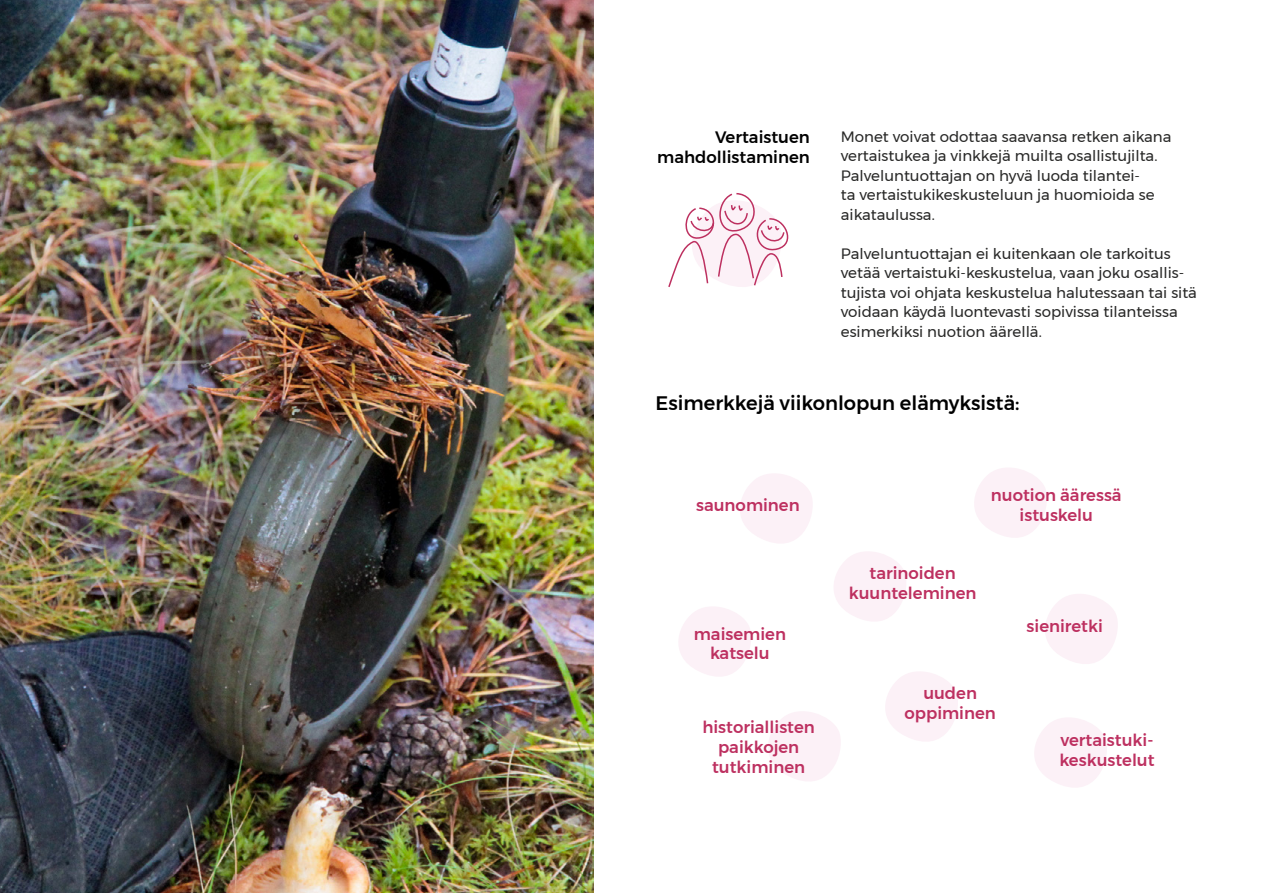
<style>
.page{position:relative;width:1263px;height:893px;background:#fff}
.page>*{position:absolute;margin:0;border:0;box-sizing:border-box;transform-origin:0 0}
.t1{font:500 19.5px "Montserrat";color:#000}
.H3kuviokeskitetty{font:500 16.5px/19.8px "Montserrat";color:#bd3060;text-align:center}
.t2{font:500 16.5px/19.8px "Montserrat";color:#000;text-align:right}
.t3{font:15px/19.5px "Montserrat";color:#282827}
</style>
<div class="page">
<img style="left:1px;top:0;width:592px;height:893px">
<svg style="left:679px;top:468px;width:439px;height:319px"></svg>
<svg style="left:668px;top:193px;width:121px;height:94px"></svg>
<h3 class="t2" style="left:657px;top:128px;width:154px">Vertaistuen mahdollistaminen</h3>
<p class="t3" style="left:841px;top:127px;width:332px">Monet voivat odottaa saavansa retken aikana vertaistukea ja vinkkejä muilta osallistujilta.<br>Palveluntuottajan on hyvä luoda tilantei-<br>ta vertaistukikeskusteluun ja huomioida se aikataulussa.</p>
<p class="t3" style="left:841px;top:244px;width:358px">Palveluntuottajan ei kuitenkaan ole tarkoitus vetää vertaistuki-keskustelua, vaan joku osallis&shy;tujista voi ohjata keskustelua halutessaan tai sitä voidaan käydä luontevasti sopivissa tilanteissa esimerkiksi nuotion äärellä.</p>
<h2 class="t1" style="left:655px;top:388px;width:366px">Esimerkkejä viikonlopun elämyksistä:</h2>
<h3 class="H3kuviokeskitetty" style="left:696px;top:495px;width:105px">saunominen</h3>
<h3 class="H3kuviokeskitetty" style="left:991px;top:485px;width:132px">nuotion ääressä istuskelu</h3>
<h3 class="H3kuviokeskitetty" style="left:694px;top:624px;width:94px">maisemien katselu</h3>
<h3 class="H3kuviokeskitetty" style="left:702px;top:718px;width:114px">historiallisten paikkojen tutkiminen</h3>
<h3 class="H3kuviokeskitetty" style="left:849px;top:564px;width:129px">tarinoiden kuunteleminen</h3>
<h3 class="H3kuviokeskitetty" style="left:904px;top:683px;width:93px">uuden oppiminen</h3>
<h3 class="H3kuviokeskitetty" style="left:1026px;top:616px;width:78px">sieniretki</h3>
<h3 class="H3kuviokeskitetty" style="left:1059px;top:730px;width:97px;text-align:left">vertaistuki&shy;keskustelut</h3>
</div>
